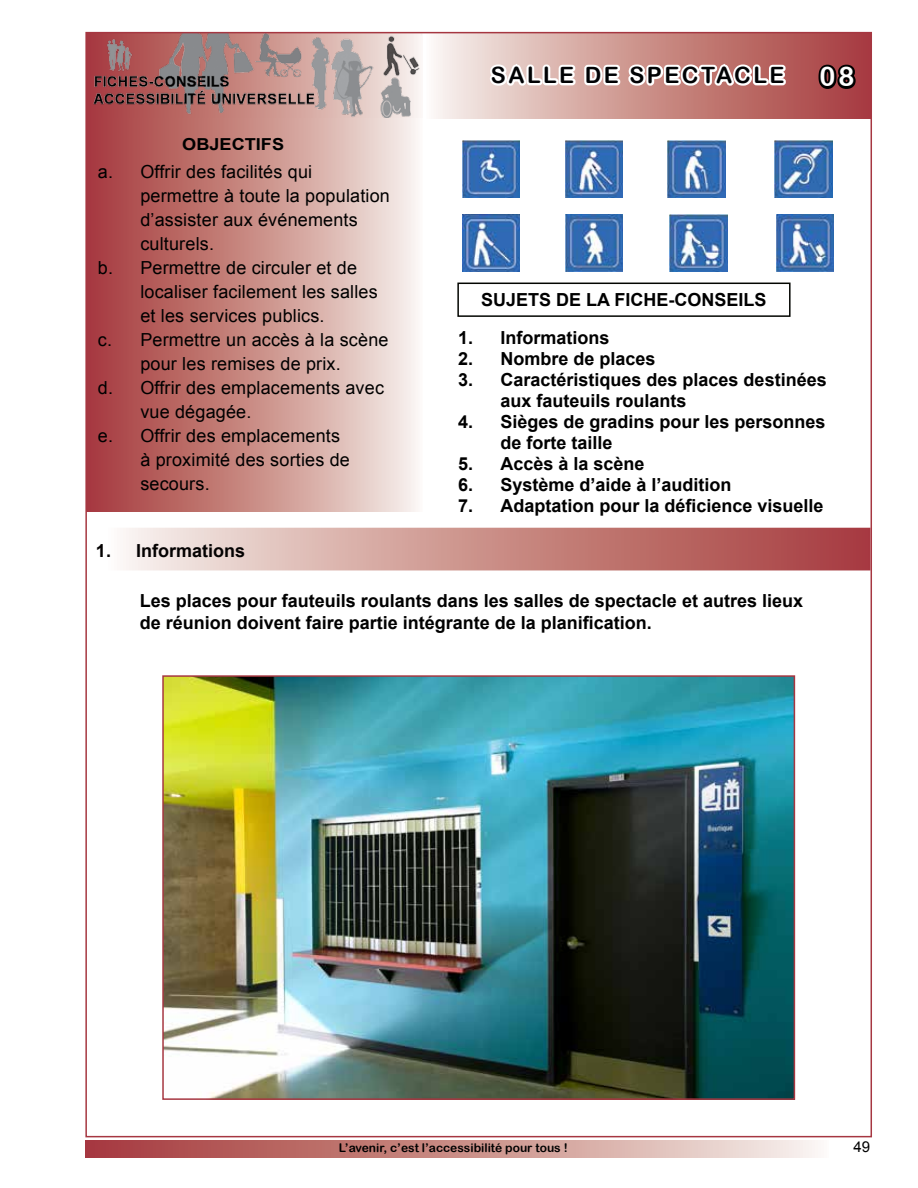
<style>
.page{position:relative;width:918px;height:1188px;background:#fff}
.page>*{position:absolute;margin:0;border:0;box-sizing:border-box;transform-origin:0 0}
.t1{font:27px "Arial Rounded MT Bold";color:#fff}
.t2{font:22.5px "Arial Rounded MT Bold";letter-spacing:.11em;color:#000204}
.t3{font:700 18px/21px "Arial";color:#000}
.t4{font:18px "Arial";letter-spacing:.01em;color:#000}
.t5{font:700 18px "Arial";color:#040202}
.t6{font:700 16.5px "Arial";color:#000;scale:1.1 1}
.t7{font:15px "Arial";color:#000}
.t8{font:12px "Arial Rounded MT Bold";color:#000}
</style>
<div class="page">
<img style="left:88px;top:35px;width:334px;height:83px">
<svg style="left:434px;top:35px;width:435px;height:84px;background:#cd9490"></svg>
<div style="left:85px;top:1140px;width:744px;height:17px;background:linear-gradient(to right,#a23433,#f6efe7)"></div>
<svg style="left:816px;top:61px;width:43px;height:32px"></svg>
<svg style="left:486px;top:61px;width:304px;height:29px"></svg>
<div style="left:87px;top:118px;width:335px;height:393px;background:linear-gradient(to right,#a33434,#f5efe7)"></div>
<div style="left:457px;top:283px;width:334px;height:34px;border:2px solid #030500"></div>
<img style="left:462px;top:214px;width:58px;height:58px">
<img style="left:775px;top:140px;width:57px;height:58px">
<img style="left:776px;top:214px;width:58px;height:58px">
<img style="left:565px;top:214px;width:58px;height:58px">
<img style="left:668px;top:140px;width:58px;height:58px">
<img style="left:462px;top:140px;width:58px;height:58px">
<img style="left:565px;top:140px;width:58px;height:58px">
<img style="left:670px;top:214px;width:57px;height:58px">
<div style="left:105px;top:528px;width:765px;height:42px;background:linear-gradient(to right,#f7f1ea,#a33534)"></div>
<div style="left:104px;top:528px;width:766px;height:42px;border:1px solid #fff"></div>
<img style="left:165px;top:678px;width:627px;height:419px">
<div style="left:162px;top:675px;width:633px;height:425px;border:2px solid #a63741"></div>
<p class="t6" style="left:182px;top:133px;width:94px">OBJECTIFS</p>
<p class="t4" style="left:98px;top:160px;width:216px">a. Offrir des facilités qui</p>
<p class="t4" style="left:140px;top:184px;width:251px">permettre à toute la population</p>
<p class="t4" style="left:140px;top:208px;width:219px">d’assister aux événements</p>
<p class="t4" style="left:140px;top:232px;width:75px">culturels.</p>
<p class="t4" style="left:98px;top:256px;width:261px">b. Permettre de circuler et de</p>
<p class="t4" style="left:140px;top:280px;width:239px">localiser facilement les salles</p>
<p class="t4" style="left:140px;top:304px;width:186px">et les services publics.</p>
<p class="t4" style="left:98px;top:328px;width:292px">c. Permettre un accès à la scène</p>
<p class="t4" style="left:140px;top:352px;width:202px">pour les remises de prix.</p>
<p class="t4" style="left:98px;top:376px;width:288px">d. Offrir des emplacements avec</p>
<p class="t4" style="left:140px;top:399px;width:113px">vue dégagée.</p>
<p class="t4" style="left:98px;top:423px;width:244px">e. Offrir des emplacements</p>
<p class="t4" style="left:140px;top:447px;width:211px">à proximité des sorties de</p>
<p class="t4" style="left:140px;top:471px;width:71px">secours.</p>
<p class="t2" style="left:491px;top:62px;width:295px">SALLE DE SPECTACLE</p>
<h1 class="t1" style="left:820px;top:61px;width:37px">08</h1>
<p class="t3" style="left:481px;top:290px;width:287px">SUJETS DE LA FICHE-CONSEILS</p>
<p class="t3" style="left:458px;top:327px;width:153px">1. Informations</p>
<p class="t3" style="left:458px;top:348px;width:199px">2. Nombre de places</p>
<p class="t3" style="left:501px;top:369px;width:328px;text-indent:-43px">3. Caractéristiques des places destinées aux fauteuils roulants</p>
<p class="t3" style="left:501px;top:411px;width:327px;text-indent:-43px">4. Sièges de gradins pour les personnes de forte taille</p>
<p class="t3" style="left:458px;top:453px;width:188px">5. Accès à la scène</p>
<p class="t3" style="left:458px;top:474px;width:275px">6. Système d’aide à l’audition</p>
<p class="t3" style="left:458px;top:495px;width:367px">7. Adaptation pour la déficience visuelle</p>
<p class="t5" style="left:96px;top:538px;width:151px">1. Informations</p>
<p class="t3" style="left:140px;top:591px;width:665px;line-height:21.6px">Les places pour fauteuils roulants dans les salles de spectacle et autres lieux de réunion doivent faire partie intégrante de la planification.</p>
<p class="t8" style="left:339px;top:1141px;width:230px">L’avenir, c’est l’accessibilité pour tous !</p>
<p class="t7" style="left:853px;top:1137px;width:18px">49</p>
</div>
